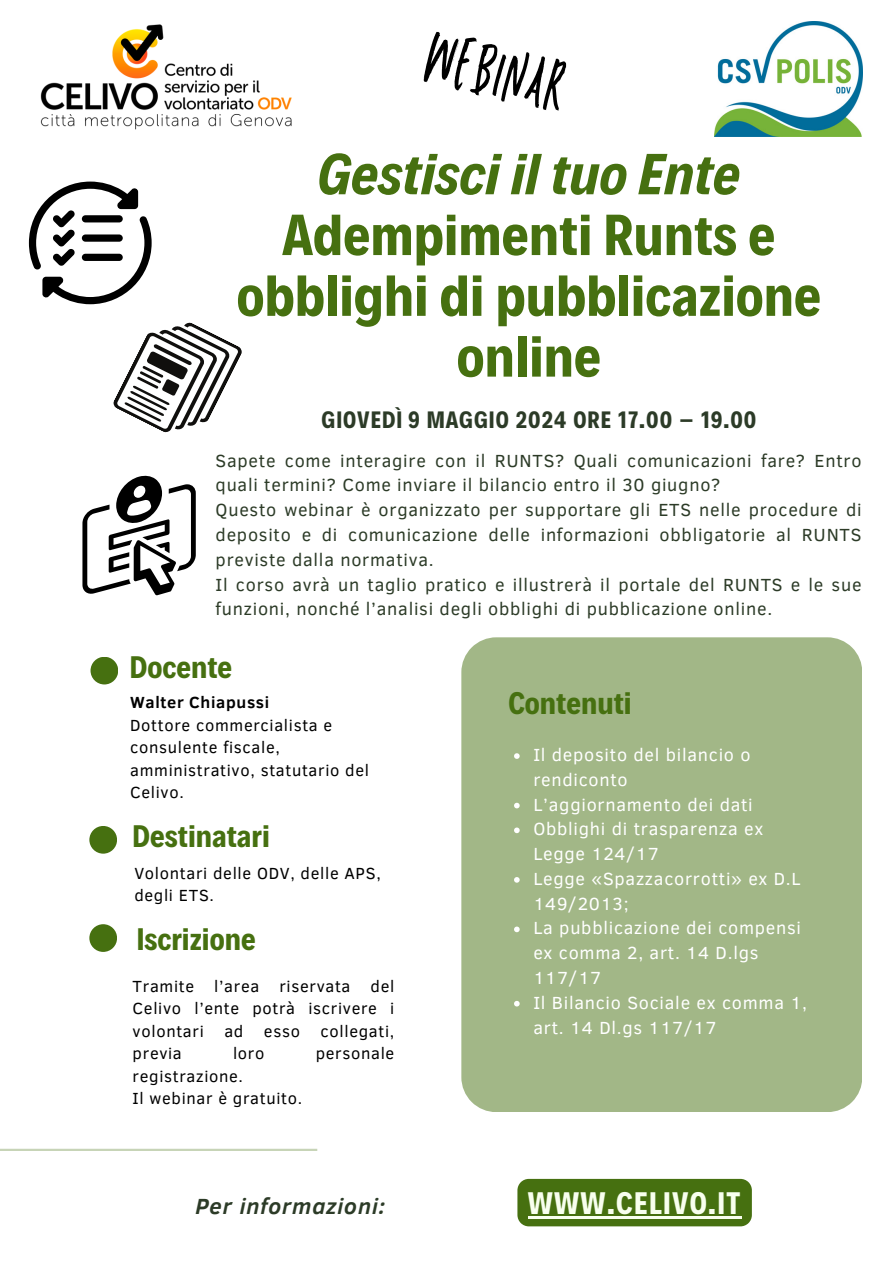
<style>
.page{position:relative;width:894px;height:1264px;background:#fff}
.page>*{position:absolute;margin:0;border:0;box-sizing:border-box;transform-origin:0 0}
.t1{font:66.9px "TC Chaddlewood Regular";color:#000}
.t2{font:700 58.5px/60.8px "Decalotype";color:#467010;text-align:center}
.t3{font:700 31.5px "Decalotype";color:#467010}
.t4{font:700 31.5px "Decalotype";letter-spacing:.04em;color:#f8ffee}
.t5{font:700 24px "Decalotype";letter-spacing:.04em;color:#2c3b27}
.t6{font:italic 700 22.5px "Clear Sans";letter-spacing:.04em;color:#2c3b27}
.t7{font:18px/24.8px "Clear Sans";letter-spacing:.04em;color:#2c3b27}
.t8{font:18px/24.8px "Clear Sans";letter-spacing:.04em;color:#fff}
.t9{font:16.5px/22.5px "Clear Sans";letter-spacing:.04em;color:#000}
.t10{font:700 16.5px "Clear Sans";letter-spacing:.04em;color:#000}
.s1{font-style:italic}
</style>
<div class="page">
<hr style="left:0;top:1148px;width:317px;height:2px;background:#467010">
<div style="left:89px;top:826px;width:28px;height:27px;background:#467010;border-radius:50%"></div>
<div style="left:90px;top:656px;width:28px;height:28px;background:#467010;border-radius:50%"></div>
<div style="left:461px;top:637px;width:401px;height:474px;background:#a2b787"></div>
<div style="left:89px;top:924px;width:28px;height:27px;background:#467010;border-radius:50%"></div>
<img style="left:40px;top:24px;width:252px;height:106px">
<svg style="left:29px;top:181px;width:123px;height:123px"></svg>
<div style="left:82px;top:254px;width:41px;height:7px;background:#000;border-radius:4px"></div>
<svg style="left:113px;top:322px;width:129px;height:111px"></svg>
<svg style="left:82px;top:475px;width:114px;height:120px"></svg>
<img style="left:714px;top:21px;width:148px;height:115px">
<div style="left:517px;top:1178px;width:234px;height:48px;background:#467010"></div>
<hr style="left:527px;top:1216px;width:214px;height:2px;background:#f8ffee">
<svg style="left:514px;top:753px;width:5px;height:6px"></svg>
<svg style="left:514px;top:802px;width:5px;height:6px"></svg>
<svg style="left:514px;top:827px;width:5px;height:6px"></svg>
<svg style="left:514px;top:877px;width:5px;height:5px"></svg>
<svg style="left:514px;top:926px;width:5px;height:6px"></svg>
<svg style="left:514px;top:1000px;width:5px;height:6px"></svg>
<p class="t1" style="left:437px;top:16px;width:142px;rotate:13deg">WEBINAR</p>
<p class="t2" style="left:236px;top:140px;width:586px"><span class="s1">Gestisci il tuo Ente<br></span>Adempimenti Runts e obblighi di pubblicazione online</p>
<h4 class="t5" style="left:321px;top:403px;width:436px">GIOVEDÌ 9 MAGGIO 2024 ORE 17.00 – 19.00</h4>
<h4 class="t7" style="left:215px;top:447px;width:647px">Sapete come interagire con il RUNTS? Quali comunicazioni fare? Entro quali termini? Come inviare il bilancio entro il 30 giugno?</h4>
<p class="t7" style="left:215px;top:496px;width:647px;text-align:justify">Questo webinar è organizzato per supportare gli ETS nelle procedure di deposito e di comunicazione delle informazioni obbligatorie al RUNTS previste dalla normativa.</p>
<h4 class="t7" style="left:215px;top:571px;width:647px">Il corso avrà un taglio pratico e illustrerà il portale del RUNTS e le sue funzioni, nonché l’analisi degli obblighi di pubblicazione online.</h4>
<p class="t3" style="left:130px;top:645px;width:104px">Docente</p>
<p class="t10" style="left:130px;top:690px;width:141px">Walter Chiapussi</p>
<h2 class="t9" style="left:130px;top:712px;width:240px">Dottore commercialista e consulente fiscale, amministrativo, statutario del<br>Celivo.</h2>
<h1 class="t3" style="left:133px;top:815px;width:139px">Destinatari</h1>
<p class="t9" style="left:134px;top:860px;width:248px">Volontari delle ODV, delle APS, degli ETS.</p>
<p class="t3" style="left:137px;top:918px;width:120px">Iscrizione</p>
<p class="t9" style="left:133px;top:973px;width:263px;text-align:justify">Tramite l’area riservata del Celivo l’ente potrà iscrivere i volontari ad esso collegati, previa</p>
<p class="t9" style="left:233px;top:1041px;width:33px">loro</p>
<p class="t9" style="left:315px;top:1041px;width:80px">personale</p>
<p class="t9" style="left:133px;top:1063px;width:112px">registrazione.</p>
<h5 class="t9" style="left:133px;top:1086px;width:171px">Il webinar è gratuito.</h5>
<p class="t3" style="left:508px;top:682px;width:125px">Contenuti</p>
<p class="t8" style="left:533px;top:741px;width:219px">Il deposito del bilancio o rendiconto</p>
<p class="t8" style="left:533px;top:791px;width:221px">L’aggiornamento dei dati</p>
<h4 class="t8" style="left:533px;top:815px;width:231px">Obblighi di trasparenza ex<br>Legge 124/17</h4>
<p class="t8" style="left:533px;top:865px;width:269px">Legge «Spazzacorrotti» ex D.L<br>149/2013;</p>
<p class="t8" style="left:533px;top:914px;width:269px">La pubblicazione dei compensi ex comma 2, art. 14 D.lgs<br>117/17</p>
<p class="t8" style="left:533px;top:989px;width:275px">Il Bilancio Sociale ex comma 1, art. 14 Dl.gs 117/17</p>
<p class="t6" style="left:195px;top:1189px;width:191px">Per informazioni:</p>
<p class="t4" style="left:527px;top:1182px;width:214px">WWW.CELIVO.IT</p>
</div>
